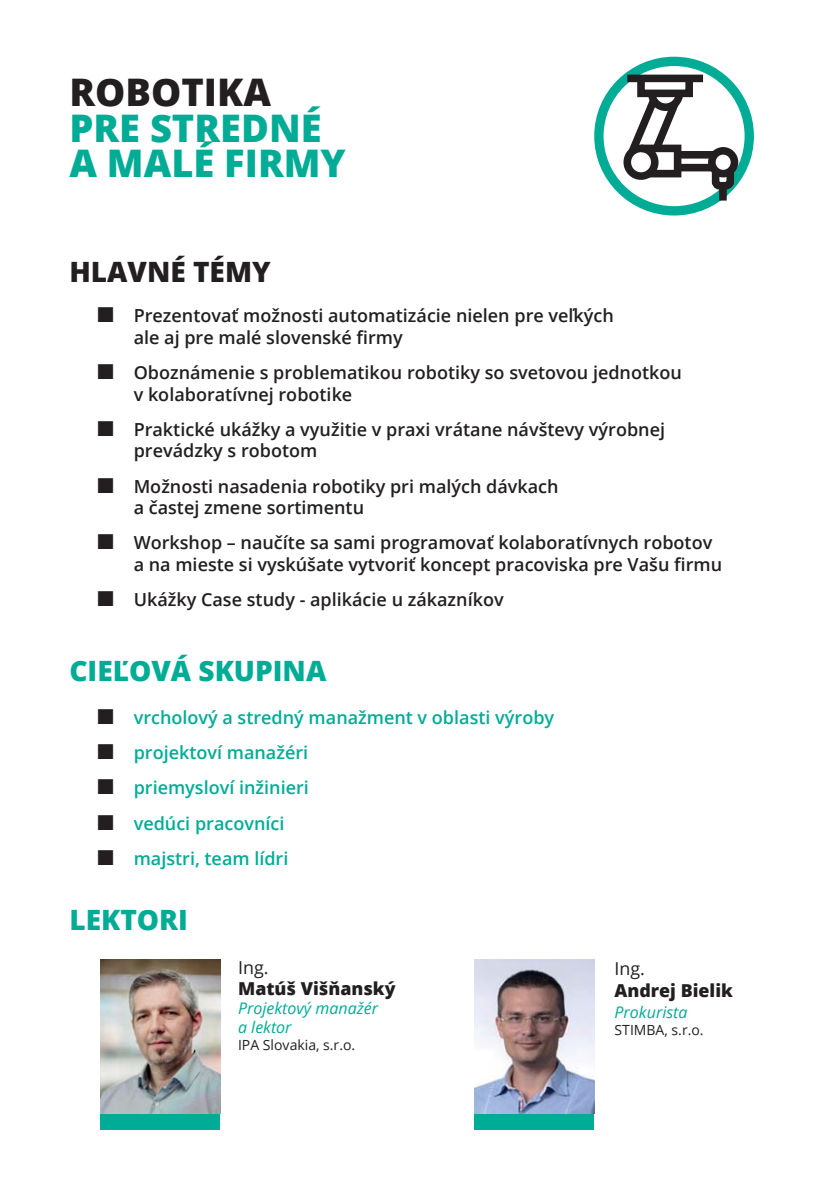
<style>
.page{position:relative;width:840px;height:1191px;background:#fff}
.page>*{position:absolute;margin:0;border:0;box-sizing:border-box;transform-origin:0 0}
.t1{font:800 38px/35.6px "Open Sans";color:#00ac95}
.t2{font:800 38px "Open Sans";color:#231f20}
.t3{font:800 28px "Open Sans";color:#00ac95}
.t4{font:800 28px "Open Sans";color:#231f20}
.t5{font:600 18px/21.6px "Open Sans";color:#231f20}
.t6{font:600 18px "Open Sans";color:#00ac95}
.t7{font:800 17.8px "Open Sans";color:#231f20}
.t8{font:17.8px "Open Sans";color:#231f20}
.t9{font:italic 16px/19.2px "Open Sans";color:#00ac95}
.t10{font:14px "Open Sans";color:#231f20}
.s1{color:#231f20}
</style>
<div class="page">
<div style="left:474px;top:1113px;width:120px;height:16px;background:#00ac95"></div>
<div style="left:100px;top:1113px;width:120px;height:16px;background:#00ac95"></div>
<img style="left:474px;top:959px;width:120px;height:154px">
<img style="left:100px;top:959px;width:120px;height:154px">
<div style="left:594px;top:57px;width:159px;height:158px;border:9px solid #00ac95;border-radius:50%"></div>
<div style="left:707px;top:147px;width:30px;height:30px;border:8px solid #231f20;border-radius:50%"></div>
<div style="left:677px;top:151px;width:37px;height:8px;background:#231f20"></div>
<div style="left:677px;top:164px;width:37px;height:7px;background:#231f20"></div>
<svg style="left:707px;top:163px;width:30px;height:30px"></svg>
<div style="left:718px;top:186px;width:8px;height:15px;background:#231f20"></div>
<div style="left:627px;top:75px;width:75px;height:7px;background:#231f20"></div>
<svg style="left:622px;top:71px;width:74px;height:109px"></svg>
<h1 class="t2" style="left:69px;top:65px;width:203px">ROBOTIKA</h1>
<h1 class="t1" style="left:69px;top:109px;width:278px">PRE STREDNÉ<br>A MALÉ FIRMY</h1>
<h2 class="t4" style="left:69px;top:252px;width:203px">HLAVNÉ TÉMY</h2>
<p class="t5" style="left:134px;top:304px;width:481px;text-indent:-36px">■ Prezentovať možnosti automatizácie nielen pre veľkých ale aj pre malé slovenské firmy</p>
<p class="t5" style="left:134px;top:361px;width:549px;text-indent:-36px">■ Oboznámenie s problematikou robotiky so svetovou jednotkou v kolaboratívnej robotike</p>
<p class="t5" style="left:134px;top:418px;width:532px;text-indent:-36px">■ Praktické ukážky a využitie v praxi vrátane návštevy výrobnej prevádzky s robotom</p>
<p class="t5" style="left:134px;top:475px;width:426px;text-indent:-36px">■ Možnosti nasadenia robotiky pri malých dávkach a častej zmene sortimentu</p>
<p class="t5" style="left:134px;top:531px;width:589px;text-indent:-36px">■ Workshop – naučíte sa sami programovať kolaboratívnych robotov a na mieste si vyskúšate vytvoriť koncept pracoviska pre Vašu firmu</p>
<p class="t5" style="left:98px;top:588px;width:407px">■ Ukážky Case study - aplikácie u zákazníkov</p>
<h2 class="t3" style="left:69px;top:651px;width:258px">CIEĽOVÁ SKUPINA</h2>
<p class="t6" style="left:98px;top:704px;width:458px"><span class="s1">■</span> vrcholový a stredný manažment v oblasti výroby</p>
<p class="t6" style="left:98px;top:740px;width:212px"><span class="s1">■</span> projektoví manažéri</p>
<p class="t6" style="left:98px;top:775px;width:213px"><span class="s1">■</span> priemysloví inžinieri</p>
<p class="t6" style="left:98px;top:810px;width:188px"><span class="s1">■</span> vedúci pracovníci</p>
<p class="t6" style="left:98px;top:845px;width:192px"><span class="s1">■</span> majstri, team lídri</p>
<h2 class="t3" style="left:69px;top:900px;width:120px">LEKTORI</h2>
<p class="t8" style="left:238px;top:954px;width:32px">Ing.</p>
<p class="t7" style="left:238px;top:976px;width:159px">Matúš Višňanský</p>
<p class="t9" style="left:238px;top:998px;width:141px">Projektový manažér a lektor</p>
<p class="t10" style="left:238px;top:1035px;width:119px">IPA Slovakia, s.r.o.</p>
<p class="t8" style="left:614px;top:956px;width:32px">Ing.</p>
<p class="t7" style="left:614px;top:977px;width:120px">Andrej Bielik</p>
<p class="t9" style="left:614px;top:1002px;width:74px">Prokurista</p>
<p class="t10" style="left:614px;top:1020px;width:90px">STIMBA, s.r.o.</p>
</div>
